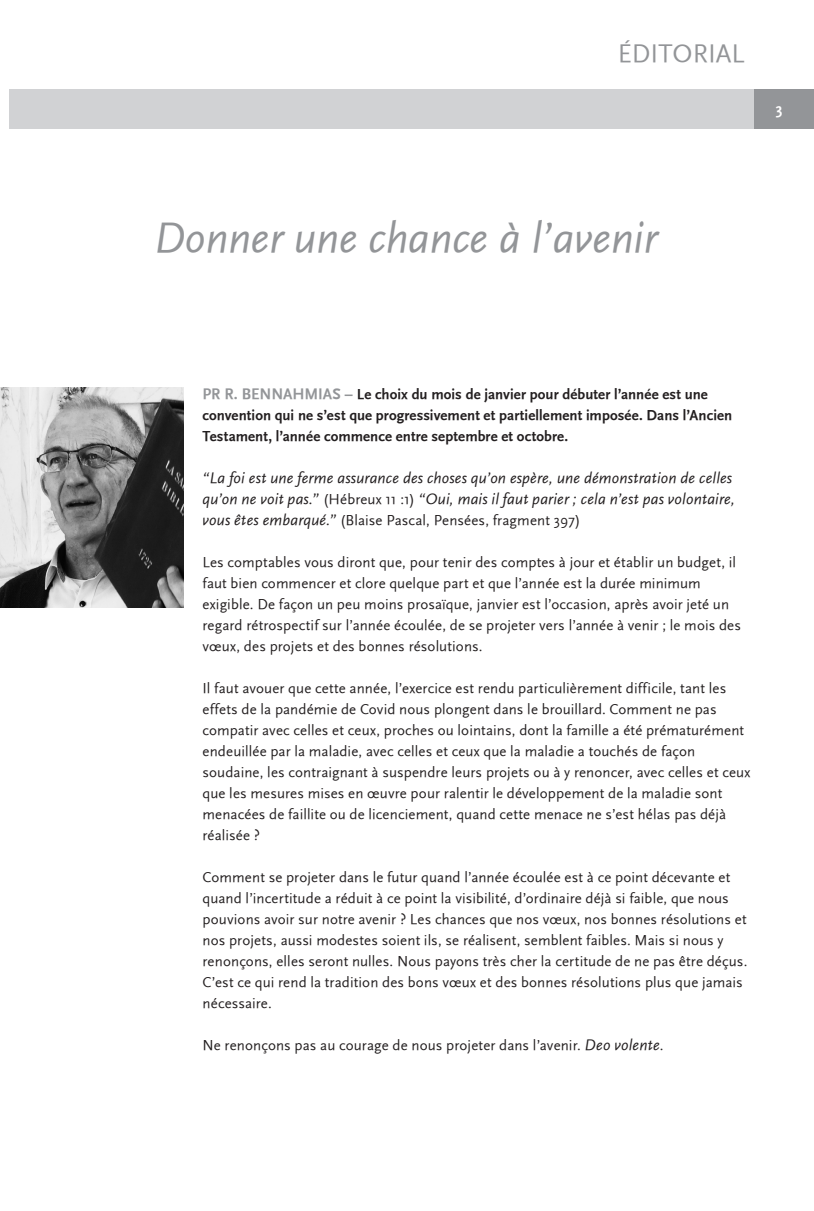
<style>
.page{position:relative;width:814px;height:1211px;background:#fff}
.page>*{position:absolute;margin:0;border:0;box-sizing:border-box;transform-origin:0 0}
.ARTICLE_Titre_1{font:italic 43.75px "Scala Sans";color:#939598}
.HAUT_DE_PAGE_Titre{font:26.25px "Scala Sans";color:#939598}
.ARTICLE_Chapeau{font:italic 15.75px/21px "Scala Sans";letter-spacing:.01em;color:#231f20}
.HAUT_DE_PAGE_Numéro{font:700 15.75px "Scala Sans";color:#fff}
.ARTICLE_Chapeau-2{font:14.88px/21px "Scala Sans";letter-spacing:.01em;color:#231f20}
.ARTICLE_Chapeau-3{font:700 14.88px/21px "Scala Sans";letter-spacing:.005em;color:#231f20}
.s1{font-size:15.75px;color:#939598}
.s2{font-style:normal;font-size:14.88px}
.s3{font-style:italic;font-size:15.75px}
</style>
<div class="page">
<div style="left:10px;top:89px;width:794px;height:40px;background:#d1d2d4"></div>
<div style="left:754px;top:89px;width:60px;height:40px;background:#939598"></div>
<img style="left:0;top:387px;width:183px;height:220px">
<p class="HAUT_DE_PAGE_Titre" style="left:617px;top:40px;width:128px">ÉDITORIAL</p>
<p class="HAUT_DE_PAGE_Numéro" style="left:775px;top:101px;width:8px">3</p>
<p class="ARTICLE_Titre_1" style="left:154px;top:213px;width:505px">Donner une chance à l’avenir</p>
<p class="ARTICLE_Chapeau-3" style="left:202px;top:383px;width:531px"><span class="s1">PR R. BENNAHMIAS –</span> Le choix du mois de janvier pour débuter l’année est une convention qui ne s’est que progressivement et partiellement imposée. Dans l’Ancien<br>Testament, l’année commence entre septembre et octobre.</p>
<p class="ARTICLE_Chapeau" style="left:202px;top:467px;width:534px">“La foi est une ferme assurance des choses qu’on espère, une démonstration de celles qu’on ne voit pas.” <span class="s2">(Hébreux 11 :1)</span> “Oui, mais il faut parier ; cela n’est pas volontaire,</p>
<p class="ARTICLE_Chapeau-2" style="left:202px;top:509px;width:379px"><span class="s3">vous êtes embarqué.”</span> (Blaise Pascal, Pensées, fragment 397)</p>
<p class="ARTICLE_Chapeau-2" style="left:202px;top:551px;width:540px">Les comptables vous diront que, pour tenir des comptes à jour et établir un budget, il faut bien commencer et clore quelque part et que l’année est la durée minimum exigible. De façon un peu moins prosaïque, janvier est l’occasion, après avoir jeté un regard rétrospectif sur l’année écoulée, de se projeter vers l’année à venir ; le mois des vœux, des projets et des bonnes résolutions.</p>
<p class="ARTICLE_Chapeau-2" style="left:202px;top:677px;width:549px">Il faut avouer que cette année, l’exercice est rendu particulièrement difficile, tant les effets de la pandémie de Covid nous plongent dans le brouillard. Comment ne pas compatir avec celles et ceux, proches ou lointains, dont la famille a été prématurément endeuillée par la maladie, avec celles et ceux que la maladie a touchés de façon soudaine, les contraignant à suspendre leurs projets ou à y renoncer, avec celles et ceux que les mesures mises en œuvre pour ralentir le développement de la maladie sont menacées de faillite ou de licenciement, quand cette menace ne s’est hélas pas déjà réalisée ?</p>
<p class="ARTICLE_Chapeau-2" style="left:202px;top:866px;width:546px">Comment se projeter dans le futur quand l’année écoulée est à ce point décevante et quand l’incertitude a réduit à ce point la visibilité, d’ordinaire déjà si faible, que nous pouvions avoir sur notre avenir ? Les chances que nos vœux, nos bonnes résolutions et nos projets, aussi modestes soient ils, se réalisent, semblent faibles. Mais si nous y renonçons, elles seront nulles. Nous payons très cher la certitude de ne pas être déçus.</p>
<p class="ARTICLE_Chapeau-2" style="left:202px;top:971px;width:542px">C’est ce qui rend la tradition des bons vœux et des bonnes résolutions plus que jamais nécessaire.</p>
<p class="ARTICLE_Chapeau-2" style="left:202px;top:1034px;width:462px">Ne renonçons pas au courage de nous projeter dans l’avenir. <span class="s3">Deo volente</span>.</p>
</div>
